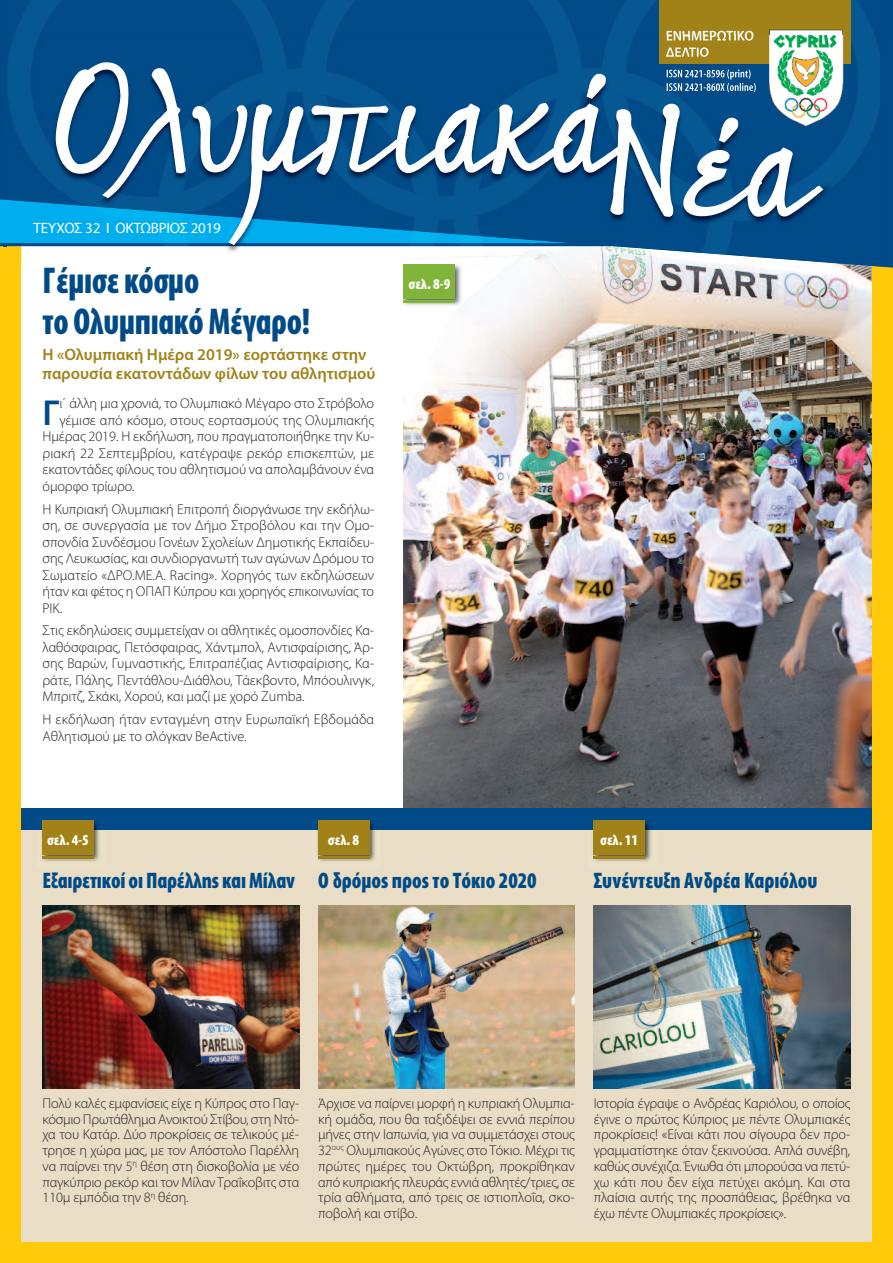
<style>
.page{position:relative;width:893px;height:1263px;background:#fff}
.page>*{position:absolute;margin:0;border:0;box-sizing:border-box;transform-origin:0 0}
.t1{font:168px "CF Stonepen";color:#fff;scale:1.25 1}
.t2{font:700 37.5px/40.5px "Myriad Condensed Greek";letter-spacing:-.01em;color:#004b87;scale:.9 1}
.t3{font:600 36.3px "Myriad Pro";color:#004b87}
.t4{font:700 22.5px "Myriad Condensed Greek";color:#004b87;scale:.95 1}
.t5{font:600 16.5px/19.5px "Myriad Pro";color:#a18218}
.t6{font:700 15px "Myriad Condensed Greek";color:#fff}
.t7{font:15px "Myriad Pro";letter-spacing:-.015em;color:#fff}
.t8{font:300 14.25px/15.8px "Myriad Pro";letter-spacing:-.005em;color:#231f20;text-align:justify}
.t9{font:600 13.5px "Myriad Pro";color:#fff}
</style>
<div class="page">
<div style="left:0;top:237px;width:893px;height:1026px;background:#feca0a"></div>
<div style="left:21px;top:195px;width:851px;height:617px;background:#fff"></div>
<div style="left:21px;top:829px;width:851px;height:413px;background:#e9dec5"></div>
<img style="left:404px;top:296px;width:468px;height:512px">
<img style="left:7px;top:0;width:873px;height:35px">
<div style="left:659px;top:0;width:191px;height:64px;background:#a18218"></div>
<svg style="left:769px;top:30px;width:74px;height:5px"></svg>
<img style="left:403px;top:264px;width:469px;height:32px">
<img style="left:4px;top:35px;width:3px;height:208px">
<div style="left:841px;top:35px;width:52px;height:234px;background:#004b88"></div>
<img style="left:7px;top:35px;width:873px;height:229px">
<img style="left:843px;top:35px;width:7px;height:29px">
<img style="left:659px;top:35px;width:110px;height:29px">
<img style="left:667px;top:35px;width:86px;height:6px">
<img style="left:666px;top:47px;width:42px;height:10px">
<img style="left:769px;top:35px;width:74px;height:92px">
<img style="left:667px;top:70px;width:44px;height:7px">
<img style="left:667px;top:83px;width:44px;height:8px">
<img style="left:403px;top:296px;width:63px;height:14px">
<svg style="left:399px;top:259px;width:5px;height:5px"></svg>
<img style="left:404px;top:259px;width:62px;height:5px">
<div style="left:404px;top:265px;width:51px;height:34px;background:#80b539"></div>
<hr style="left:404px;top:301px;width:51px;height:2px;background:#80b539">
<img style="left:43px;top:906px;width:256px;height:183px">
<img style="left:318px;top:906px;width:257px;height:183px">
<img style="left:594px;top:906px;width:256px;height:183px">
<div style="left:21px;top:808px;width:851px;height:21px;background:#004b87"></div>
<img style="left:37px;top:820px;width:68px;height:42px">
<div style="left:43px;top:821px;width:51px;height:34px;background:#a18218"></div>
<hr style="left:43px;top:856px;width:51px;height:3px;background:#a18218">
<img style="left:313px;top:820px;width:67px;height:42px">
<div style="left:318px;top:821px;width:51px;height:34px;background:#a18218"></div>
<hr style="left:318px;top:856px;width:51px;height:3px;background:#a18218">
<img style="left:588px;top:820px;width:68px;height:42px">
<div style="left:594px;top:821px;width:51px;height:34px;background:#a18218"></div>
<hr style="left:594px;top:856px;width:51px;height:3px;background:#a18218">
<p class="t9" style="left:666px;top:31px;width:89px">ΕΝΗΜΕΡΩΤΙΚΟ</p>
<h1 class="t1" style="left:56px;top:47px;width:444px">Ολυµπιακά</h1>
<h1 class="t1" style="left:610px;top:91px;width:157px">Νέα</h1>
<p class="t7" style="left:34px;top:223px;width:189px">ΤΕΥΧΟΣ 32 Ι ΟΚΤΩΒΡΙΟΣ 2019</p>
<h2 class="t2" style="left:43px;top:262px;width:299px">Γέµισε κόσµο<br>το ΟλυµπιακόΜέγαρο!</h2>
<p class="t5" style="left:43px;top:345px;width:334px">Η «Ολυμπιακή Ημέρα 2019» εορτάστηκε στην παρουσία εκατοντάδων φίλων του αθλητισμού</p>
<h3 class="t3" style="left:43px;top:399px;width:18px">Γ</h3>
<p class="t8" style="left:59px;top:397px;width:316px">ι΄ άλλη μια χρονιά, το Ολυμπιακό Μέγαρο στο Στρόβολο</p>
<p class="t8" style="left:59px;top:413px;width:316px">γέμισε από κόσμο, στους εορτασμούς της Ολυμπιακής</p>
<p class="t8" style="left:43px;top:430px;width:333px">Ημέρας 2019. Η εκδήλωση, που πραγματοποιήθηκε την Κυ-</p>
<p class="t8" style="left:43px;top:446px;width:333px">ριακή 22 Σεπτεμβρίου, κατέγραψε ρεκόρ επισκεπτών, με</p>
<p class="t8" style="left:43px;top:463px;width:333px">εκατοντάδες φίλους του αθλητισμού να απολαμβάνουν ένα</p>
<p class="t8" style="left:43px;top:479px;width:94px">όμορφο τρίωρο.</p>
<p class="t8" style="left:43px;top:502px;width:333px;line-height:16.5px">Η Κυπριακή Ολυμπιακή Επιτροπή διοργάνωσε την εκδήλω&shy;ση, σε συνεργασία με τον Δήμο Στροβόλου και την Ομο&shy;σπονδία Συνδέσμου Γονέων Σχολείων Δημοτικής Εκπαίδευ&shy;σης Λευκωσίας, και συνδιοργανωτή των αγώνων Δρόμου το Σωματείο «ΔΡΟ.ΜΕ.Α. Racing». Χορηγός των εκδηλώσεων ήταν και φέτος η ΟΠΑΠ Κύπρου και χορηγός επικοινωνίας το ΡΙΚ.</p>
<p class="t8" style="left:43px;top:623px;width:333px;line-height:16.5px">Στις εκδηλώσεις συμμετείχαν οι αθλητικές ομοσπονδίες Κα&shy;λαθόσφαιρας, Πετόσφαιρας, Χάντμπολ, Αντισφαίρισης, Άρ&shy;σης Βαρών, Γυμναστικής, Επιτραπέζιας Αντισφαίρισης, Κα&shy;ράτε, Πάλης, Πεντάθλου-Διάθλου, Τάεκβοντο, Μπόουλινγκ, Μπριτζ, Σκάκι, Χορού, και μαζί με χορό Zumba.</p>
<p class="t8" style="left:43px;top:712px;width:333px;line-height:16.5px">Η εκδήλωση ήταν ενταγμένη στην Ευρωπαϊκή Εβδομάδα<br>Αθλητισμού με το σλόγκαν BeActive.</p>
<p class="t6" style="left:409px;top:277px;width:43px">σελ. 8-9</p>
<p class="t6" style="left:47px;top:832px;width:43px">σελ. 4-5</p>
<p class="t6" style="left:328px;top:832px;width:33px">σελ. 8</p>
<p class="t6" style="left:600px;top:832px;width:39px">σελ. 11</p>
<h3 class="t4" style="left:43px;top:869px;width:267px">Εξαιρετικοί οι Παρέλλης καιΜίλαν</h3>
<h3 class="t4" style="left:594px;top:869px;width:237px">Συνέντευξη Ανδρέα Καριόλου</h3>
<h3 class="t4" style="left:318px;top:869px;width:232px">Ο δρόµος προς το Τόκιο 2020</h3>
<p class="t8" style="left:43px;top:1096px;width:258px">Πολύ καλές εμφανίσεις είχε η Κύπρος στο Παγ&shy;κόσμιο Πρωτάθλημα Ανοικτού Στίβου, στη Ντό&shy;χα του Κατάρ. Δύο προκρίσεις σε τελικούς μέ&shy;τρησε η χώρα μας, με τον Απόστολο Παρέλλη να παίρνει την 5<sup>η</sup> θέση στη δισκοβολία με νέο παγκύπριο ρεκόρ και τον Μίλαν Τραΐκοβιτς στα 110μ εμπόδια την 8<sup>η</sup> θέση.</p>
<p class="t8" style="left:318px;top:1096px;width:258px">Άρχισε να παίρνει μορφή η κυπριακή Ολυμπια&shy;κή ομάδα, που θα ταξιδέψει σε εννιά περίπου μήνες στην Ιαπωνία, για να συμμετάσχει στους 32<sup>ους</sup> Ολυμπιακούς Αγώνες στο Τόκιο. Μέχρι τις πρώτες ημέρες του Οκτώβρη, προκρίθηκαν από κυπριακής πλευράς εννιά αθλητές/τριες, σε τρία αθλήματα, από τρεις σε ιστιοπλοΐα, σκο&shy;ποβολή και στίβο.</p>
<p class="t8" style="left:594px;top:1096px;width:258px">Ιστορία έγραψε ο Ανδρέας Καριόλου, ο οποίος έγινε ο πρώτος Κύπριος με πέντε Ολυμπιακές προκρίσεις! «Είναι κάτι που σίγουρα δεν προ&shy;γραμματίστηκε όταν ξεκινούσα. Απλά συνέβη, καθώς συνέχιζα. Ένιωθα ότι μπορούσα να πετύ&shy;χω κάτι που δεν είχα πετύχει ακόμη. Και στα πλαίσια αυτής της προσπάθειας, βρέθηκα να έχω πέντε Ολυμπιακές προκρίσεις».</p>
</div>
